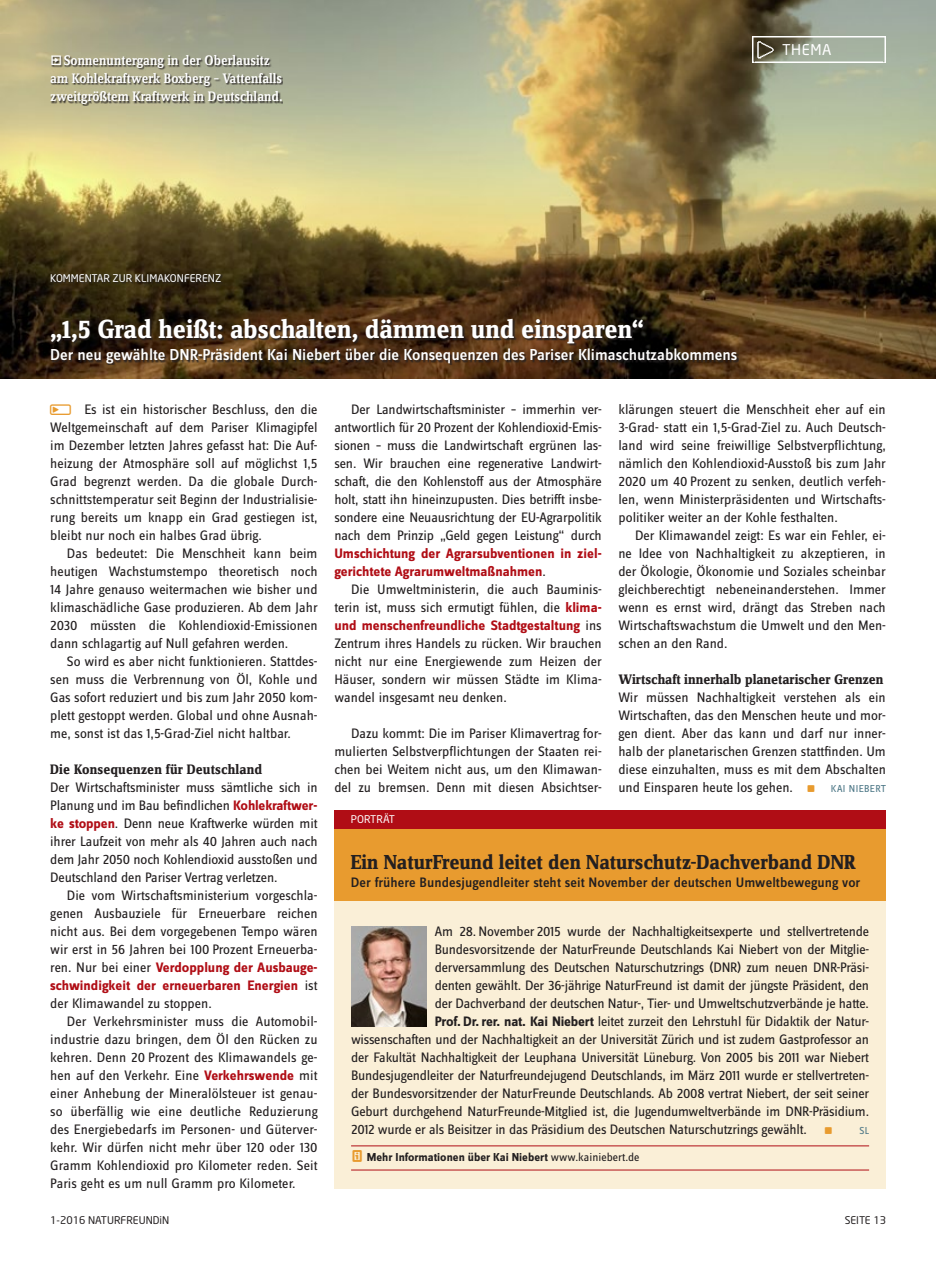
<style>
.page{position:relative;width:936px;height:1263px;background:#fff}
.page>*{position:absolute;margin:0;border:0;box-sizing:border-box;transform-origin:0 0}
.t1{font:27px "Zine Serif Dis OT Bld";color:#fff}
.t2{font:21px "Zine Serif Dis OT Bld";letter-spacing:-.005em;color:#231f20}
.t3{font:500 16.5px "Zine Sans Dis OT";color:#fff}
.t4{font:14.7px "Neo Sans";letter-spacing:.04em;color:#fff}
.t5{font:14.25px/18px "Zine Sans Dis OT";letter-spacing:-.015em;color:#231f20;text-align:justify}
.t6{font:500 14.25px/18px "Zine Serif Dis OT";color:#fff}
.t7{font:500 14.25px "Zine Sans Dis OT";letter-spacing:.005em;color:#231f20}
.t8{font:700 14.25px/18px "Zine Sans Dis OT";color:#b00d15}
.t9{font:14.25px "Zine Serif Dis OT Bld";color:#231f20}
.t10{font:700 12px "Zine Sans Dis OT";color:#231f20}
.t11{font:10.5px "Neo Sans";color:#fff}
.t12{font:10.5px "Neo Sans";color:#231f20}
.t13{font:10.5px "Zine Sans Dis OT";color:#4e7887}
.s1{font-family:"NF Dfont Logo Und Specials";font-size:16.5px;color:#e89b2f}
.s2{font-weight:700;color:#b00d15}
.s3{font-weight:400;color:#231f20}
.s4{font-family:"NF Dfont Logo Und Specials";color:#e89b2f}
.s5{font-size:10.5px;color:#4e7887}
.s6{font-weight:700}
.s7{font-family:"NF Dfont Logo Und Specials";font-weight:400;font-size:15px;color:#e89b2f}
.s8{font-weight:400}
</style>
<div class="page">
<img style="left:0;top:0;width:935px;height:378px">
<div style="left:51px;top:274px;width:687px;height:91px;background:#231f20;opacity:.85"></div>
<div style="left:334px;top:900px;width:551px;height:288px;background:#faefd7"></div>
<hr style="left:351px;top:1145px;width:518px;height:1px;background:#b00d15">
<hr style="left:351px;top:1170px;width:518px;height:1px;background:#b00d15">
<div style="left:334px;top:810px;width:551px;height:90px;background:#e89b2f"></div>
<div style="left:334px;top:810px;width:551px;height:18px;background:#b00d15"></div>
<div style="left:50px;top:55px;width:233px;height:50px;background:#231f20;opacity:.85"></div>
<img style="left:752px;top:36px;width:133px;height:27px">
<img style="left:351px;top:926px;width:75px;height:100px">
<p class="t6" style="left:50px;top:52px;width:234px">ŇSonnenuntergang in der Oberlausitz am Kohlekraftwerk Boxberg – Vattenfalls zweitgrößtem Kraftwerk in Deutschland.</p>
<p class="t4" style="left:782px;top:41px;width:51px">THEMA</p>
<p class="t11" style="left:50px;top:271px;width:173px">KOMMENTAR ZUR KLIMAKONFERENZ</p>
<h1 class="t1" style="left:50px;top:315px;width:595px">„1,5 Grad heißt: abschalten, dämmen und einsparen“</h1>
<p class="t3" style="left:50px;top:346px;width:688px">Der neu gewählte DNR-Präsident Kai Niebert über die Konsequenzen des Pariser Klimaschutzabkommens</p>
<p class="t5" style="left:50px;top:401px;width:269px"><span class="s1">b</span>Es ist ein historischer Beschluss, den die Weltgemeinschaft auf dem Pariser Klimagipfel im Dezember letzten Jahres gefasst hat: Die Auf&shy;heizung der Atmosphäre soll auf möglichst 1,5<br>Grad begrenzt werden. Da die globale Durch&shy;schnittstemperatur seit Beginn der Industrialisie&shy;rung bereits um knapp ein Grad gestiegen ist, bleibt nur noch ein halbes Grad übrig.</p>
<p class="t5" style="left:50px;top:545px;width:269px;text-indent:17px">Das bedeutet: Die Menschheit kann beim heutigen Wachstumstempo theoretisch noch 14 Jahre genauso weitermachen wie bisher und klimaschädliche Gase produzieren. Ab dem Jahr 2030 müssten die Kohlendioxid-Emissionen dann schlagartig auf Null gefahren werden.</p>
<p class="t5" style="left:50px;top:653px;width:269px;text-indent:17px">So wird es aber nicht funktionieren. Stattdes&shy;sen muss die Verbrennung von Öl, Kohle und Gas sofort reduziert und bis zum Jahr 2050 kom&shy;plett gestoppt werden. Global und ohne Ausnah&shy;me, sonst ist das 1,5-Grad-Ziel nicht haltbar.</p>
<p class="t9" style="left:50px;top:762px;width:213px">Die Konsequenzen für Deutschland</p>
<p class="t5" style="left:50px;top:779px;width:269px">Der Wirtschaftsminister muss sämtliche sich in Planung und im Bau befindlichen <span class="s2">Kohlekraftwer&shy;ke stoppen</span>. Denn neue Kraftwerke würden mit ihrer Laufzeit von mehr als 40 Jahren auch nach dem Jahr 2050 noch Kohlendioxid ausstoßen und Deutschland den Pariser Vertrag verletzen.</p>
<p class="t5" style="left:50px;top:887px;width:269px;text-indent:17px">Die vom Wirtschaftsministerium vorgeschla&shy;genen Ausbauziele für Erneuerbare reichen nicht aus. Bei dem vorgegebenen Tempo wären wir erst in 56 Jahren bei 100 Prozent Erneuerba&shy;ren. Nur bei einer <span class="s2">Verdopplung der Ausbauge&shy;schwindigkeit der erneuerbaren Energien</span> ist der Klimawandel zu stoppen.</p>
<p class="t5" style="left:50px;top:1013px;width:269px;text-indent:17px">Der Verkehrsminister muss die Automobil&shy;industrie dazu bringen, dem Öl den Rücken zu kehren. Denn 20 Prozent des Klimawandels ge&shy;hen auf den Verkehr. Eine <span class="s2">Verkehrswende</span> mit einer Anhebung der Mineralölsteuer ist genau&shy;so überfällig wie eine deutliche Reduzierung des Energiebedarfs im Personen- und Güterver&shy;kehr. Wir dürfen nicht mehr über 120 oder 130<br>Gramm Kohlendioxid pro Kilometer reden. Seit Paris geht es um null Gramm pro Kilometer.</p>
<p class="t5" style="left:334px;top:401px;width:269px;text-indent:17px">Der Landwirtschaftsminister – immerhin ver&shy;antwortlich für 20 Prozent der Kohlendioxid-Emis&shy;sionen – muss die Landwirtschaft ergrünen las&shy;sen. Wir brauchen eine regenerative Landwirt&shy;schaft, die den Kohlenstoff aus der Atmosphäre holt, statt ihn hineinzupusten. Dies betrifft insbe&shy;sondere eine Neuausrichtung der EU-Agrarpolitik nach dem Prinzip „Geld gegen Leistung“ durch</p>
<p class="t8" style="left:334px;top:545px;width:269px">Umschichtung der Agrarsubventionen in ziel&shy;gerichtete Agrarumweltmaßnahmen<span class="s3">.</span></p>
<p class="t5" style="left:334px;top:581px;width:269px;text-indent:17px">Die Umweltministerin, die auch Bauminis&shy;terin ist, muss sich ermutigt fühlen, die <span class="s2">klima&shy;und menschenfreundliche Stadtgestaltung</span> ins Zentrum ihres Handels zu rücken. Wir brauchen nicht nur eine Energiewende zum Heizen der Häuser, sondern wir müssen Städte im Klima&shy;wandel insgesamt neu denken.</p>
<p class="t5" style="left:334px;top:725px;width:269px;text-indent:17px">Dazu kommt: Die im Pariser Klimavertrag for&shy;mulierten Selbstverpflichtungen der Staaten rei&shy;chen bei Weitem nicht aus, um den Klimawan&shy;del zu bremsen. Denn mit diesen Absichtser-</p>
<p class="t11" style="left:351px;top:813px;width:45px">PORTRÄT</p>
<p class="t5" style="left:618px;top:401px;width:269px">klärungen steuert die Menschheit eher auf ein 3-Grad- statt ein 1,5-Grad-Ziel zu. Auch Deutsch&shy;land wird seine freiwillige Selbstverpflichtung, nämlich den Kohlendioxid-Ausstoß bis zum Jahr 2020 um 40 Prozent zu senken, deutlich verfeh&shy;len, wenn Ministerpräsidenten und Wirtschafts&shy;politiker weiter an der Kohle festhalten.</p>
<p class="t5" style="left:618px;top:527px;width:269px;text-indent:17px">Der Klimawandel zeigt: Es war ein Fehler, ei&shy;ne Idee von Nachhaltigkeit zu akzeptieren, in der Ökologie, Ökonomie und Soziales scheinbar gleichberechtigt nebeneinanderstehen. Immer wenn es ernst wird, drängt das Streben nach Wirtschaftswachstum die Umwelt und den Men&shy;schen an den Rand.</p>
<p class="t9" style="left:618px;top:672px;width:266px">Wirtschaft innerhalb planetarischer Grenzen</p>
<p class="t5" style="left:618px;top:689px;width:269px">Wir müssen Nachhaltigkeit verstehen als ein Wirtschaften, das den Menschen heute und mor&shy;gen dient. Aber das kann und darf nur inner&shy;halb der planetarischen Grenzen stattfinden. Um diese einzuhalten, muss es mit dem Abschalten und Einsparen heute los gehen.<span class="s4">c</span> <span class="s5">KAI NIEBERT</span></p>
<h2 class="t2" style="left:351px;top:851px;width:506px">Ein NaturFreund leitet den Naturschutz-Dachverband DNR</h2>
<p class="t7" style="left:351px;top:875px;width:511px">Der frühere Bundesjugendleiter steht seit November der deutschen Umweltbewegung vor</p>
<p class="t5" style="left:435px;top:923px;width:436px">Am 28. November 2015 wurde der Nachhaltigkeitsexperte und stellvertretende</p>
<p class="t5" style="left:435px;top:941px;width:436px">Bundesvorsitzende der NaturFreunde Deutschlands Kai Niebert von der Mitglie-</p>
<p class="t5" style="left:435px;top:959px;width:436px">derversammlung des Deutschen Naturschutzrings (DNR) zum neuen DNR-Präsi-</p>
<p class="t5" style="left:435px;top:977px;width:436px">denten gewählt. Der 36-jährige NaturFreund ist damit der jüngste Präsident, den</p>
<p class="t5" style="left:435px;top:995px;width:435px">der Dachverband der deutschen Natur-, Tier- und Umweltschutzverbände je hatte.</p>
<p class="t5" style="left:435px;top:1013px;width:436px"><span class="s6">Prof. Dr. rer. nat. Kai Niebert</span> leitet zurzeit den Lehrstuhl für Didaktik der Natur-</p>
<p class="t5" style="left:351px;top:1031px;width:519px">wissenschaften und der Nachhaltigkeit an der Universität Zürich und ist zudem Gastprofessor an</p>
<p class="t5" style="left:351px;top:1049px;width:519px">der Fakultät Nachhaltigkeit der Leuphana Universität Lüneburg. Von 2005 bis 2011 war Niebert</p>
<p class="t5" style="left:351px;top:1067px;width:519px">Bundesjugendleiter der Naturfreundejugend Deutschlands, im März 2011 wurde er stellvertreten-</p>
<p class="t5" style="left:351px;top:1085px;width:519px">der Bundesvorsitzender der NaturFreunde Deutschlands. Ab 2008 vertrat Niebert, der seit seiner</p>
<p class="t5" style="left:351px;top:1103px;width:519px">Geburt durchgehend NaturFreunde-Mitglied ist, die Jugendumweltverbände im DNR-Präsidium.</p>
<p class="t5" style="left:351px;top:1121px;width:482px">2012 wurde er als Beisitzer in das Präsidium des Deutschen Naturschutzrings gewählt. <span class="s4">c</span></p>
<p class="t13" style="left:859px;top:1126px;width:11px">SL</p>
<p class="t10" style="left:351px;top:1151px;width:290px"><span class="s7">T</span> Mehr Informationen über Kai Niebert <span class="s8">www.kainiebert.de</span></p>
<p class="t12" style="left:50px;top:1214px;width:121px">1-2016 NATURFREUNDiN</p>
<p class="t12" style="left:844px;top:1214px;width:43px">SEITE 13</p>
</div>
